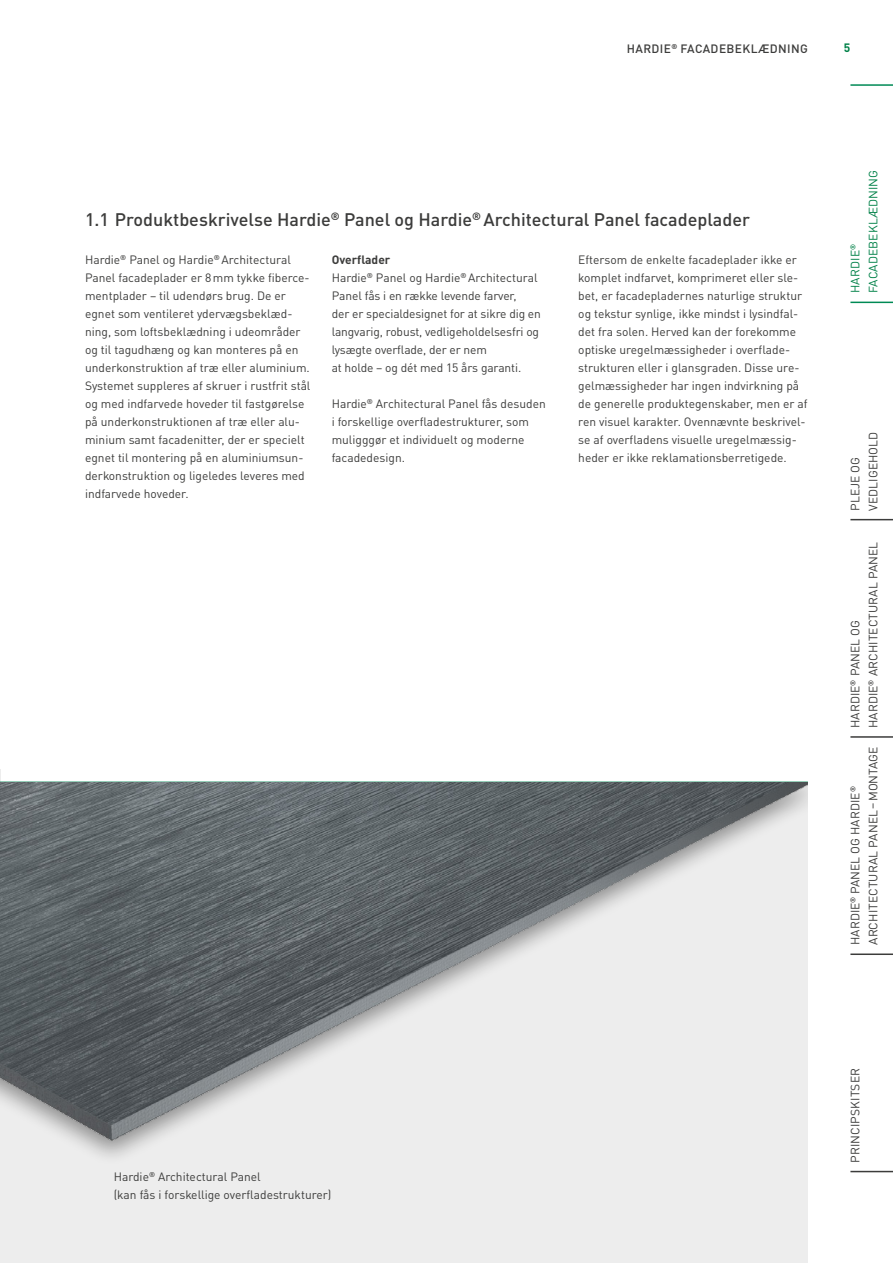
<style>
.page{position:relative;width:893px;height:1263px;background:#fff}
.page>*{position:absolute;margin:0;border:0;box-sizing:border-box;transform-origin:0 0}
.Subheadline{font:500 18px "DIN Pro";color:#3c3c3b}
.Copytext{font:12px/18px "DIN Pro";color:#3c3c3b}
.t1{font:500 12px "DIN Pro";letter-spacing:.03em;color:#3c3c3b}
.t2{font:12px/18px "DIN Pro";letter-spacing:.01em;color:#008148}
.Copyheadline{font:700 12px "DIN Pro";color:#3c3c3b}
.t3{font:700 12px "DIN Pro";color:#008148}
</style>
<div class="page">
<div style="left:0;top:782px;width:808px;height:481px;background:#ededed"></div>
<img style="left:0;top:782px;width:808px;height:375px">
<hr style="left:850px;top:84px;width:43px;height:2px;background:#008a55">
<hr style="left:850px;top:302px;width:43px;height:1px;background:#008a55">
<hr style="left:850px;top:519px;width:43px;height:1px;background:#3c3c3b">
<hr style="left:850px;top:736px;width:43px;height:2px;background:#3c3c3b">
<hr style="left:850px;top:953px;width:43px;height:2px;background:#3c3c3b">
<hr style="left:850px;top:1171px;width:43px;height:1px;background:#3c3c3b">
<p class="t1" style="left:627px;top:39px;width:182px">HARDIE<sup>®</sup> FACADEBEKLÆDNING</p>
<p class="t3" style="left:844px;top:37px;width:8px">5</p>
<p class="Subheadline" style="left:85px;top:205px;width:666px">1.1 Produktbeskrivelse Hardie<sup>®</sup> Panel og Hardie<sup>®</sup> Architectural Panel facadeplader</p>
<p class="Copytext" style="left:85px;top:249px;width:227px">Hardie<sup>®</sup> Panel og Hardie<sup>®</sup> Architectural Panel facadeplader er 8mm tykke fiberce&shy;mentplader – til udendørs brug. De er egnet som ventileret ydervægsbeklæd&shy;ning, som loftsbeklædning i udeområder og til tagudhæng og kan monteres på en underkonstruktion af træ eller aluminium.<br>Systemet suppleres af skruer i rustfrit stål og med indfarvede hoveder til fastgørelse på underkonstruktionen af træ eller alu&shy;minium samt facadenitter, der er specielt egnet til montering på en aluminiumsun&shy;derkonstruktion og ligeledes leveres med indfarvede hoveder.</p>
<p class="Copyheadline" style="left:332px;top:249px;width:60px">Overflader</p>
<p class="Copytext" style="left:332px;top:267px;width:207px">Hardie<sup>®</sup> Panel og Hardie<sup>®</sup> Architectural<br>Panel fås i en række levende farver,</p>
<p class="Copytext" style="left:332px;top:303px;width:211px">der er specialdesignet for at sikre dig en</p>
<p class="Copytext" style="left:332px;top:321px;width:209px">langvarig, robust, vedligeholdelsesfri og lysægte overflade, der er nem</p>
<p class="Copytext" style="left:332px;top:357px;width:191px">at holde – og dét med 15 års garanti.</p>
<p class="Copytext" style="left:332px;top:393px;width:216px">Hardie<sup>®</sup> Architectural Panel fås desuden i forskellige overfladestrukturer, som muligggør et individuelt og moderne facadedesign.</p>
<p class="Copytext" style="left:578px;top:249px;width:231px">Eftersom de enkelte facadeplader ikke er komplet indfarvet, komprimeret eller sle&shy;bet, er facadepladernes naturlige struktur og tekstur synlige, ikke mindst i lysindfal&shy;det fra solen. Herved kan der forekomme optiske uregelmæssigheder i overflade&shy;strukturen eller i glansgraden. Disse ure&shy;gelmæssigheder har ingen indvirkning på de generelle produktegenskaber, men er af ren visuel karakter. Ovennævnte beskrivel&shy;se af overfladens visuelle uregelmæssig&shy;heder er ikke reklamationsberretigede.</p>
<p class="t2" style="left:845px;top:293px;width:125px;rotate:-90deg">HARDIE<sup>®<br></sup>FACADEBEKLÆDNING</p>
<p class="Copytext" style="left:845px;top:511px;width:81px;rotate:-90deg">PLEJE OG<br>VEDLIGEHOLD</p>
<p class="Copytext" style="left:845px;top:728px;width:188px;rotate:-90deg">HARDIE<sup>®</sup> PANEL OG<br>HARDIE<sup>®</sup> ARCHITECTURAL PANEL</p>
<p class="Copytext" style="left:845px;top:945px;width:200px;rotate:-90deg">HARDIE<sup>®</sup> PANEL OG HARDIE<sup>®<br></sup>ARCHITECTURAL PANEL–MONTAGE</p>
<p class="Copytext" style="left:114px;top:1166px;width:149px">Hardie<sup>®</sup> Architectural Panel</p>
<p class="Copytext" style="left:114px;top:1184px;width:219px">(kan fås i forskellige overfladestrukturer)</p>
<p class="Copytext" style="left:845px;top:1163px;width:96px;rotate:-90deg">PRINCIPSKITSER</p>
</div>
